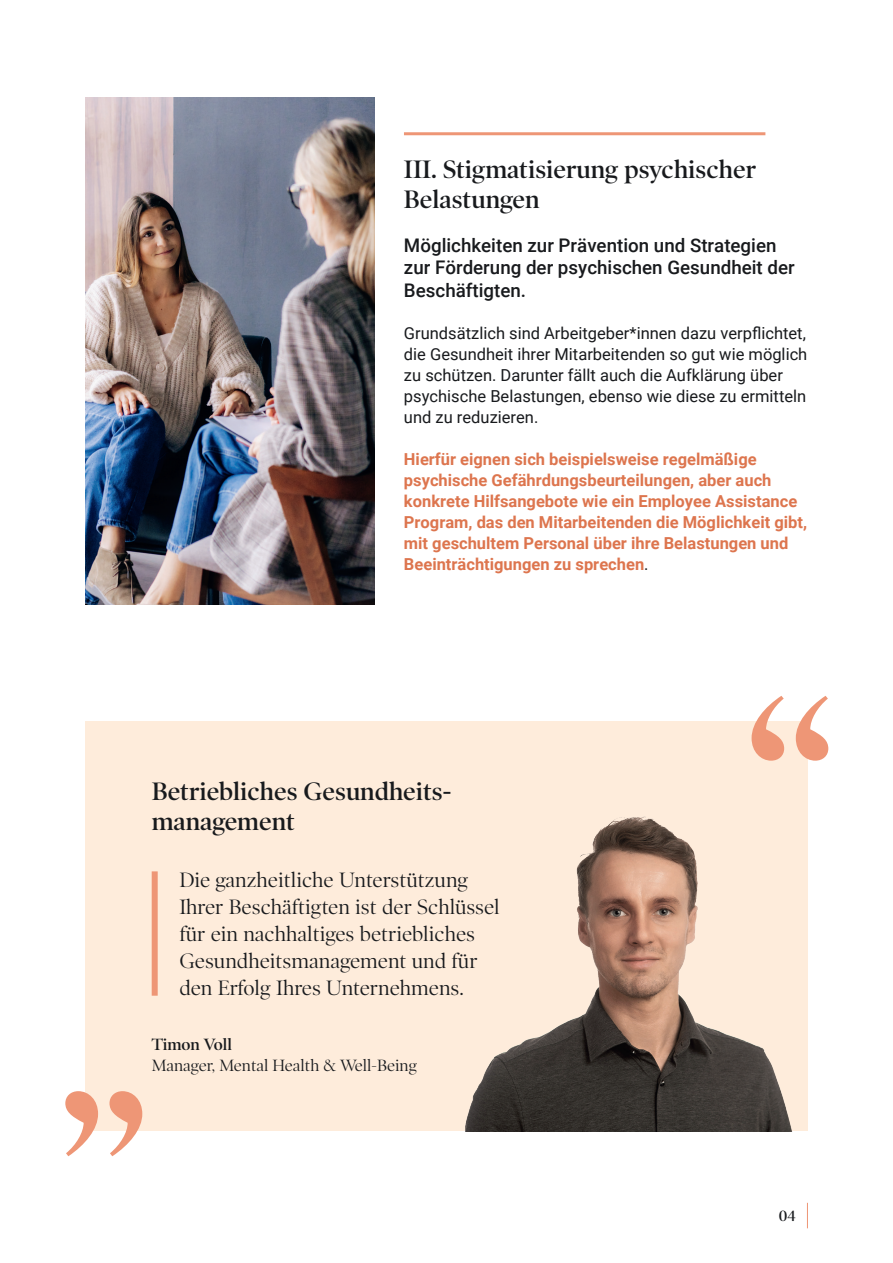
<style>
.page{position:relative;width:893px;height:1263px;background:#fff}
.page>*{position:absolute;margin:0;border:0;box-sizing:border-box;transform-origin:0 0}
.t1{font:600 232.5px "Poynter OS Disp";color:#ee9676}
.t2{font:600 25.5px/30px "Poynter OS Disp";color:#181a1d}
.t3{font:21px/27px "Poynter OS Disp";color:#181a1d}
.t4{font:500 18.75px/22.5px "Roboto";color:#181a1d}
.t5{font:700 16.5px/21px "Roboto";color:#dd754e}
.t6{font:16.5px/21px "Roboto";color:#181a1d}
.t7{font:16.5px "Poynter OS Disp";color:#181a1d}
.t8{font:600 16.5px "Poynter OS Disp";color:#181a1d}
.t9{font:600 15px "Poynter OS Disp";color:#181a1d}
.s1{font-weight:400;color:#181a1d}
</style>
<div class="page">
<svg style="left:807px;top:1203px;width:1px;height:25px"></svg>
<img style="left:85px;top:98px;width:289px;height:507px">
<hr style="left:404px;top:132px;width:361px;height:3px;background:#ee9676">
<div style="left:85px;top:722px;width:723px;height:409px;background:#feecdb"></div>
<img style="left:465px;top:816px;width:327px;height:315px">
<div style="left:152px;top:871px;width:6px;height:125px;background:#ee9676"></div>
<p class="t2" style="left:404px;top:154px;width:354px">III. Stigmatisierung psychischer<br>Belastungen</p>
<p class="t4" style="left:404px;top:233px;width:392px">Möglichkeiten zur Prävention und Strategien zur Förderung der psychischen Gesundheit der<br>Beschäftigten.</p>
<p class="t6" style="left:404px;top:322px;width:405px">Grundsätzlich sind Arbeitgeber*innen dazu verpflichtet, die Gesundheit ihrer Mitarbeitenden so gut wie möglich zu schützen. Darunter fällt auch die Aufklärung über psychische Belastungen, ebenso wie diese zu ermitteln und zu reduzieren.</p>
<p class="t5" style="left:404px;top:448px;width:405px">Hierfür eignen sich beispielsweise regelmäßige psychische Gefährdungsbeurteilungen, aber auch konkrete Hilfsangebote wie ein Employee Assistance Program, das den Mitarbeitenden die Möglichkeit gibt, mit geschultem Personal über ihre Belastungen und Beeinträchtigungen zu sprechen<span class="s1">.</span></p>
<p class="t1" style="left:56px;top:912px;width:99px">„</p>
<p class="t2" style="left:152px;top:776px;width:301px">Betriebliches Gesundheits&shy;management</p>
<p class="t3" style="left:179px;top:867px;width:322px">Die ganzheitliche Unterstützung Ihrer Beschäftigten ist der Schlüssel für ein nachhaltiges betriebliches Gesundheitsmanagement und für den Erfolg Ihres Unternehmens.</p>
<p class="t8" style="left:152px;top:1035px;width:82px">Timon Voll</p>
<p class="t7" style="left:152px;top:1056px;width:267px">Manager, Mental Health &amp; Well-Being</p>
<p class="t1" style="left:743px;top:646px;width:99px">“</p>
<p class="t9" style="left:779px;top:1207px;width:18px">04</p>
</div>
